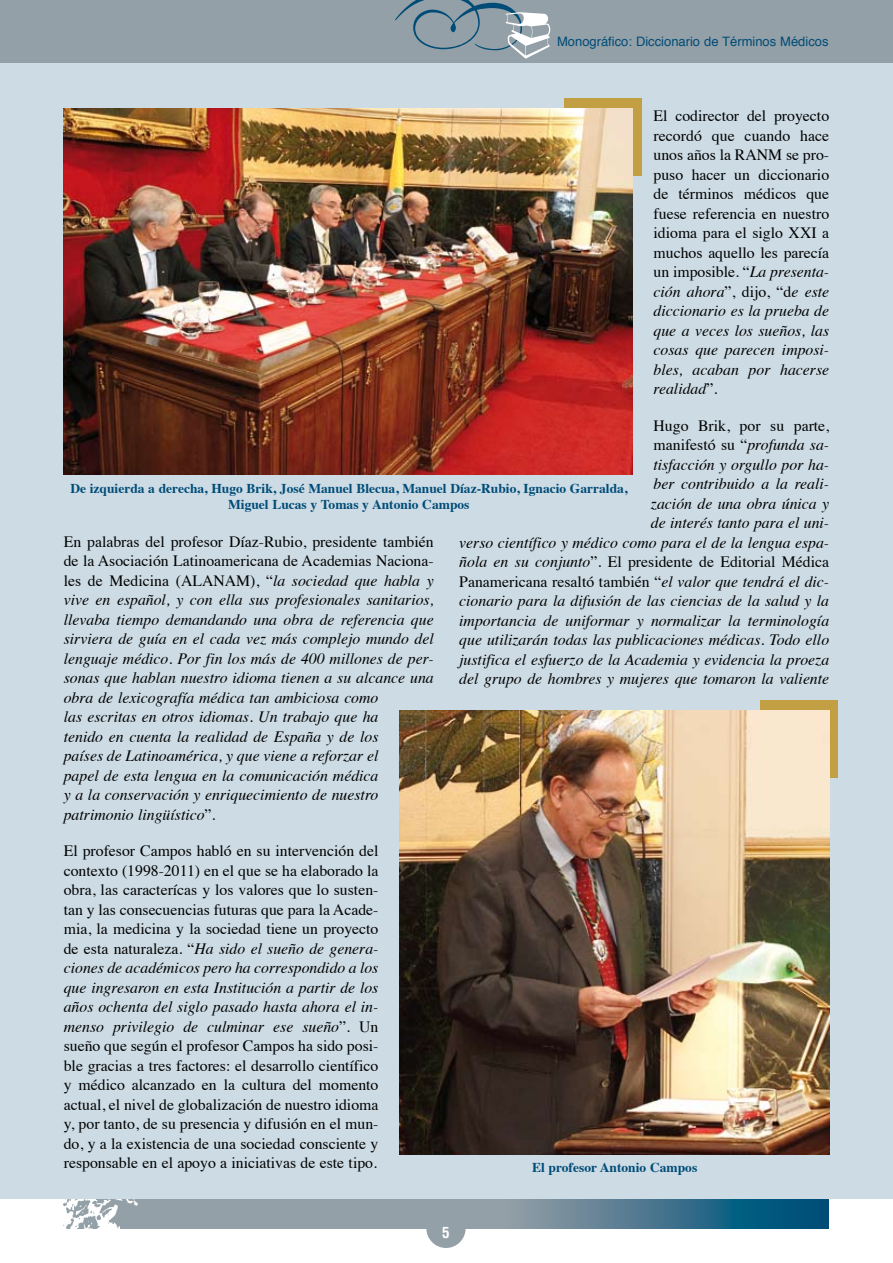
<style>
.page{position:relative;width:893px;height:1263px;background:#fff}
.page>*{position:absolute;margin:0;border:0;box-sizing:border-box;transform-origin:0 0}
.t1{font:italic 15.75px/19.5px "Times";color:#000}
.t2{font:15.75px/19.5px "Times";color:#000;text-align:justify}
.t3{font:700 condensed 15px "Helvetica";color:#fff}
.t4{font:700 13.5px/16.5px "Times";color:#004c77;text-align:center}
.t5{font:12.9px "Helvetica";color:#004c77}
.s1{color:#fff}
.s2{font-style:italic}
.s3{font-style:normal}
</style>
<div class="page">
<div style="left:0;top:0;width:893px;height:64px;background:#94a0a7"></div>
<div style="left:0;top:64px;width:893px;height:1135px;background:#ccdbe4"></div>
<div style="left:63px;top:1199px;width:440px;height:29px;background:#94a0a7"></div>
<svg style="left:503px;top:1199px;width:325px;height:29px"></svg>
<img style="left:63px;top:1199px;width:75px;height:29px">
<div style="left:426px;top:1209px;width:40px;height:39px;background:#94a0a7;border-radius:50%"></div>
<svg style="left:395px;top:0;width:127px;height:50px"></svg>
<div style="left:760px;top:700px;width:78px;height:78px;background:#c39f44"></div>
<img style="left:400px;top:710px;width:429px;height:444px">
<div style="left:564px;top:98px;width:78px;height:78px;background:#c39f44"></div>
<img style="left:64px;top:108px;width:568px;height:367px">
<p class="t5" style="left:501px;top:31px;width:329px"><span class="s1">◻</span> Monográfico: Diccionario de Términos Médicos</p>
<p class="t2" style="left:653px;top:105px;width:177px">El codirector del proyecto recordó que cuando hace unos años la RANM se pro&shy;puso hacer un diccionario de términos médicos que fuese referencia en nuestro idioma para el siglo XXI a muchos aquello les parecía un imposible. “<span class="s2">La presenta&shy;ción ahora</span>”, dijo, “d<span class="s2">e este diccionario es la prueba de que a veces los sueños, las cosas que parecen imposi&shy;bles, acaban por hacerse realidad</span>”.</p>
<p class="t1" style="left:459px;top:415px;width:371px;text-align:right"><span class="s3">Hugo Brik, por su parte,<br>manifestó su “</span>profunda sa-<br>tisfacción y orgullo por ha-<br>ber contribuido a la reali-<br>zación de una obra única y<br>de interés tanto para el uni-<br>verso científico y médico como para el de la lengua espa&shy;ñola en su conjunto<span class="s3">”. El presidente de Editorial Médica Panamericana resaltó también “</span>el valor que tendrá el dic&shy;cionario para la difusión de las ciencias de la salud y la importancia de uniformar y normalizar la terminología que utilizarán todas las publicaciones médicas. Todo ello justifica el esfuerzo de la Academia y evidencia la proeza del grupo de hombres y mujeres que tomaron la valiente</p>
<p class="t4" style="left:70px;top:479px;width:558px">De izquierda a derecha, Hugo Brik, José Manuel Blecua, Manuel Díaz-Rubio, Ignacio Garralda,<br>Miguel Lucas y Tomas y Antonio Campos</p>
<p class="t1" style="left:64px;top:531px;width:371px"><span class="s3">En palabras del profesor Díaz-Rubio, presidente también de la Asociación Latinoamericana de Academias Naciona&shy;les de Medicina (ALANAM), “</span>la sociedad que habla y vive en español, y con ella sus profesionales sanitarios, llevaba tiempo demandando una obra de referencia que sirviera de guía en el cada vez más complejo mundo del lenguaje médico. Por fin los más de 400 millones de per&shy;sonas que hablan nuestro idioma tienen a su alcance una obra de lexicografía médica tan ambiciosa como<br>las escritas en otros idiomas. Un trabajo que ha<br>tenido en cuenta la realidad de España y de los<br>países de Latinoamérica, y que viene a reforzar el<br>papel de esta lengua en la comunicación médica<br>y a la conservación y enriquecimiento de nuestro patrimonio lingüístico<span class="s3">”.</span></p>
<p class="t2" style="left:64px;top:840px;width:316px">El profesor Campos habló en su intervención del contexto (1998-2011) en el que se ha elaborado la obra, las caracterícas y los valores que lo susten&shy;tan y las consecuencias futuras que para la Acade&shy;mia, la medicina y la sociedad tiene un proyecto de esta naturaleza. “<span class="s2">Ha sido el sueño de genera&shy;ciones de académicos pero ha correspondido a los que ingresaron en esta Institución a partir de los años ochenta del siglo pasado hasta ahora el in&shy;menso privilegio de culminar ese sueño</span>”. Un sueño que según el profesor Campos ha sido posi&shy;ble gracias a tres factores: el desarrollo científico y médico alcanzado en la cultura del momento actual, el nivel de globalización de nuestro idioma y, por tanto, de su presencia y difusión en el mun&shy;do, y a la existencia de una sociedad consciente y responsable en el apoyo a iniciativas de este tipo.</p>
<p class="t4" style="left:532px;top:1157px;width:167px">El profesor Antonio Campos</p>
<p class="t3" style="left:442px;top:1223px;width:9px">5</p>
</div>
